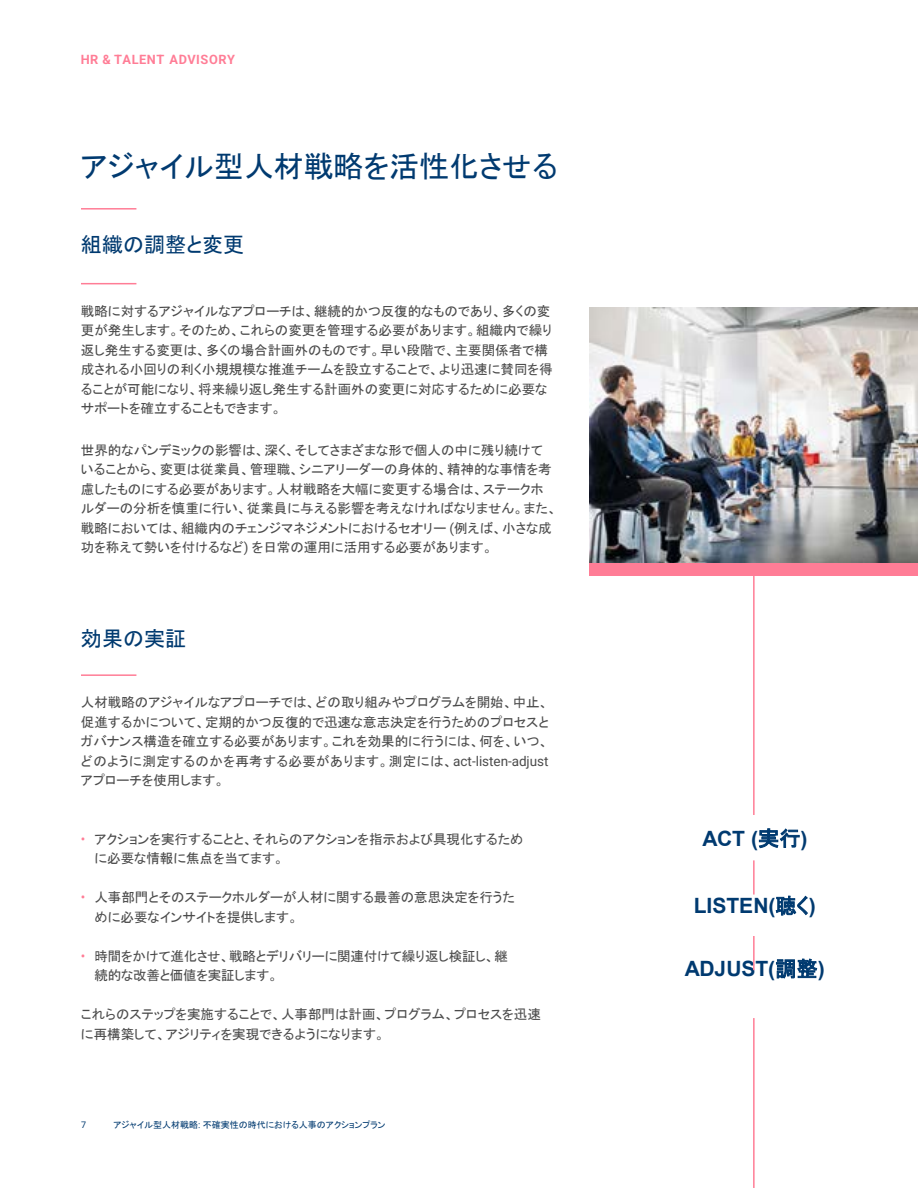
<style>
.page{position:relative;width:918px;height:1188px;background:#fff}
.page>*{position:absolute;margin:0;border:0;box-sizing:border-box;transform-origin:0 0}
.t1{font:30px "MS P Gothic";color:#003a70}
.t2{font:700 21px "Arial";letter-spacing:-.005em;color:#003a70}
.t3{font:21px "MS P Gothic";color:#003a70}
.t4{font:13.5px/19.5px "MS P Gothic";color:#4b4b4b}
.t5{font:700 12.75px "Roboto";letter-spacing:.04em;color:#ff7d96}
.Slide{font:9px "MS P Gothic";color:#003a70}
.t6{font:9px "Roboto";color:#003a70}
.s1{font-family:"Roboto"}
.s2{font-family:"Roboto";color:#ff7d96}
.s3{font-family:"MS P Gothic";font-weight:400}
</style>
<div class="page">
<hr style="left:81px;top:208px;width:55px;height:2px;background:#ff7d96">
<hr style="left:753px;top:576px;width:2px;height:239px;background:#ff7d96">
<hr style="left:753px;top:860px;width:2px;height:35px;background:#ff7d96">
<hr style="left:753px;top:936px;width:2px;height:34px;background:#ff7d96">
<hr style="left:753px;top:1018px;width:2px;height:170px;background:#ff7d96">
<hr style="left:81px;top:283px;width:55px;height:1px;background:#ff7d96">
<hr style="left:81px;top:674px;width:55px;height:2px;background:#ff7d96">
<img style="left:590px;top:308px;width:328px;height:255px">
<div style="left:590px;top:563px;width:328px;height:13px;background:#ff7d96"></div>
<p class="t5" style="left:81px;top:50px;width:156px">HR &amp; TALENT ADVISORY</p>
<p class="t1" style="left:81px;top:152px;width:479px">アジャイル型人材戦略を活性化させる</p>
<h2 class="t3" style="left:81px;top:234px;width:165px">組織の調整と変更</h2>
<p class="t4" style="left:81px;top:301px;width:473px">戦略に対するアジャイルなアプローチは、継続的かつ反復的なものであり、多くの変更が発生します。そのため、これらの変更を管理する必要があります。組織内で繰り返し発生する変更は、多くの場合計画外のものです。早い段階で、主要関係者で構成される小回りの利く小規規模な推進チームを設立することで、より迅速に賛同を得ることが可能になり、将来繰り返し発生する計画外の変更に対応するために必要なサポートを確立することもできます。</p>
<p class="t4" style="left:81px;top:440px;width:478px">世界的なパンデミックの影響は、深く、そしてさまざまな形で個人の中に残り続けていることから、変更は従業員、管理職、シニアリーダーの身体的、精神的な事情を考慮したものにする必要があります。人材戦略を大幅に変更する場合は、ステークホルダーの分析を慎重に行い、従業員に与える影響を考えなければなりません。また、戦略においては、組織内のチェンジマネジメントにおけるセオリー <span class="s1">(</span>例えば、小さな成功を称えて勢いを付けるなど<span class="s1">)</span> を日常の運用に活用する必要があります。</p>
<p class="t3" style="left:81px;top:628px;width:107px">効果の実証</p>
<p class="t4" style="left:81px;top:693px;width:469px;text-align:justify">人材戦略のアジャイルなアプローチでは、どの取り組みやプログラムを開始、中止、促進するかについて、定期的かつ反復的で迅速な意志決定を行うためのプロセスとガバナンス構造を確立する必要があります。これを効果的に行うには、何を、いつ、どのように測定するのかを再考する必要があります。測定には、<span class="s1">act-listen-adjust</span>アプローチを使用します。</p>
<p class="t4" style="left:94px;top:829px;width:430px;text-indent:-14px"><span class="s2">•</span> アクションを実行することと、それらのアクションを指示および具現化するために必要な情報に焦点を当てます。</p>
<p class="t4" style="left:94px;top:888px;width:422px;text-indent:-14px"><span class="s2">•</span> 人事部門とそのステークホルダーが人材に関する最善の意思決定を行うために必要なインサイトを提供します。</p>
<p class="t4" style="left:94px;top:946px;width:415px;text-indent:-14px"><span class="s2">•</span> 時間をかけて進化させ、戦略とデリバリーに関連付けて繰り返し検証し、継続的な改善と価値を実証します。</p>
<p class="t4" style="left:81px;top:1005px;width:461px">これらのステップを実施することで、人事部門は計画、プログラム、プロセスを迅速に再構築して、アジリティを実現できるようになります。</p>
<p class="t6" style="left:81px;top:1118px;width:7px">7</p>
<p class="Slide" style="left:113px;top:1120px;width:274px">アジャイル型人材戦略<span class="s1">:</span> 不確実性の時代における人事のアクションプラン</p>
<p class="t2" style="left:702px;top:824px;width:106px">ACT (<span class="s3">実行</span>)</p>
<p class="t2" style="left:694px;top:891px;width:124px">LISTEN(<span class="s3">聴く</span>)</p>
<p class="t2" style="left:685px;top:954px;width:141px">ADJUST(<span class="s3">調整</span>)</p>
</div>
